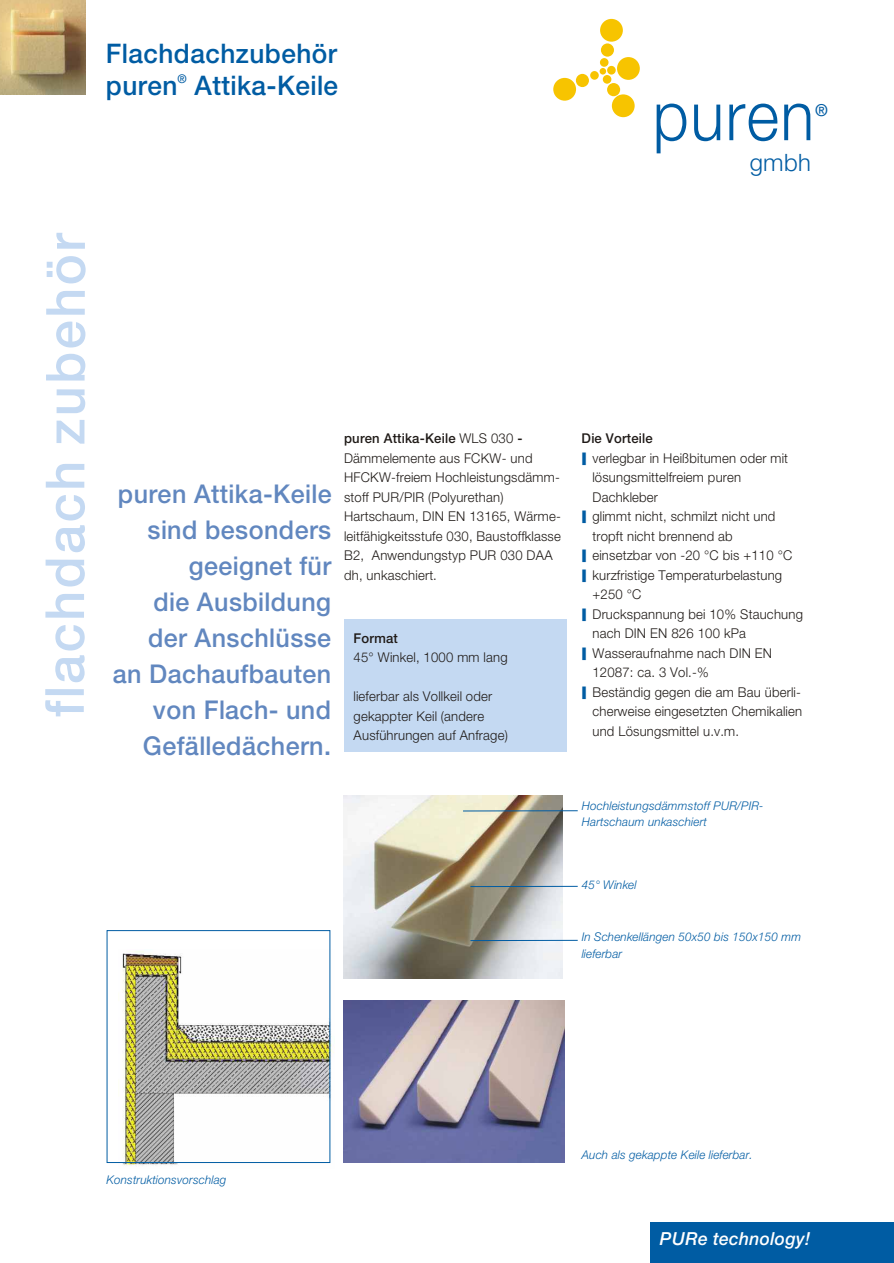
<style>
.page{position:relative;width:894px;height:1263px;background:#fff}
.page>*{position:absolute;margin:0;border:0;box-sizing:border-box;transform-origin:0 0}
.t1{font:300 69px "Helvetica 45";letter-spacing:.01em;color:#005ca3;scale:.94 1}
.t2{font:500 54px "Helvetica 65";letter-spacing:.025em;color:#c4d9f2}
.t3{font:500 27px/31.7px "Helvetica 65";color:#005ca3}
.t4{font:500 25.8px/36px "Helvetica 65";color:#6187bf;text-align:right}
.t5{font:300 24px "Helvetica 45";color:#005ca3}
.t6{font:italic 500 18px "Helvetica 65";color:#fff}
.t7{font:500 16.5px "Helvetica 65";color:#005ca3}
.t8{font:300 13.5px/19.5px "Helvetica 45";color:#1f1a17}
.t9{font:500 13.5px "Helvetica 65";color:#1f1a17}
.t10{font:italic 300 12px/16.5px "Helvetica 45";color:#005ca3}
.t11{font:500 12px "Helvetica 65";color:#005ca3}
.s1{font-family:"Helvetica 45";font-weight:300}
</style>
<div class="page">
<img style="left:122px;top:950px;width:212px;height:216px">
<div style="left:107px;top:930px;width:223px;height:233px;border:1px solid #005ca3"></div>
<img style="left:344px;top:796px;width:219px;height:183px">
<div style="left:650px;top:1223px;width:244px;height:40px;background:#005ca3"></div>
<div style="left:553px;top:78px;width:23px;height:23px;background:#f7c400;border-radius:50%"></div>
<div style="left:617px;top:57px;width:23px;height:23px;background:#f7c400;border-radius:50%"></div>
<div style="left:612px;top:94px;width:23px;height:23px;background:#f7c400;border-radius:50%"></div>
<div style="left:600px;top:19px;width:23px;height:23px;background:#f7c400;border-radius:50%"></div>
<div style="left:576px;top:74px;width:13px;height:13px;background:#f7c400;border-radius:50%"></div>
<div style="left:607px;top:83px;width:13px;height:13px;background:#f7c400;border-radius:50%"></div>
<div style="left:601px;top:43px;width:13px;height:14px;background:#f7c400;border-radius:50%"></div>
<div style="left:600px;top:58px;width:9px;height:9px;background:#f7c400;border-radius:50%"></div>
<div style="left:607px;top:66px;width:9px;height:9px;background:#f7c400;border-radius:50%"></div>
<div style="left:590px;top:71px;width:9px;height:9px;background:#f7c400;border-radius:50%"></div>
<div style="left:603px;top:75px;width:8px;height:9px;background:#f7c400;border-radius:50%"></div>
<div style="left:600px;top:68px;width:6px;height:7px;background:#f7c400;border-radius:50%"></div>
<hr style="left:463px;top:810px;width:115px;height:1px;background:#005ca3">
<hr style="left:470px;top:886px;width:108px;height:1px;background:#005ca3">
<img style="left:0;top:0;width:85px;height:94px">
<hr style="left:470px;top:940px;width:108px;height:1px;background:#005ca3">
<div style="left:344px;top:619px;width:222px;height:133px;background:#c4d9f2"></div>
<img style="left:344px;top:1001px;width:220px;height:162px">
<h3 class="t3" style="left:106px;top:39px;width:234px">Flachdachzubehör puren Attika-Keile</h3>
<p class="t11" style="left:177px;top:73px;width:11px">®</p>
<h1 class="t1" style="left:653px;top:86px;width:174px">puren</h1>
<h3 class="t5" style="left:750px;top:152px;width:63px">gmbh</h3>
<p class="t7" style="left:815px;top:103px;width:15px">®</p>
<h2 class="t2" style="left:42px;top:717px;width:486px;rotate:-90deg">flachdach zubehör</h2>
<h3 class="t4" style="left:113px;top:477px;width:221px">puren Attika-Keile sind besonders geeignet für<br>die Ausbildung der Anschlüsse<br>an Dachaufbauten von Flach- und<br>Gefälledächern.</h3>
<p class="t9" style="left:344px;top:433px;width:180px">puren Attika-Keile <span class="s1">WLS 030</span> -</p>
<p class="t9" style="left:582px;top:433px;width:73px">Die Vorteile</p>
<p class="t8" style="left:344px;top:449px;width:190px">Dämmelemente aus FCKW- und</p>
<p class="t8" style="left:592px;top:449px;width:197px">verlegbar in Heißbitumen oder mit</p>
<p class="t8" style="left:344px;top:468px;width:218px">HFCKW-freiem Hochleistungsdämm-</p>
<p class="t8" style="left:592px;top:468px;width:150px">lösungsmittelfreiem puren</p>
<p class="t8" style="left:344px;top:488px;width:161px">stoff PUR/PIR (Polyurethan)</p>
<p class="t8" style="left:592px;top:488px;width:67px">Dachkleber</p>
<p class="t8" style="left:344px;top:507px;width:219px">Hartschaum, DIN EN 13165, Wärme-</p>
<p class="t8" style="left:592px;top:507px;width:185px">glimmt nicht, schmilzt nicht und</p>
<p class="t8" style="left:344px;top:527px;width:219px">leitfähigkeitsstufe 030, Baustoffklasse</p>
<p class="t8" style="left:592px;top:527px;width:142px">tropft nicht brennend ab</p>
<p class="t8" style="left:344px;top:546px;width:210px">B2, Anwendungstyp PUR 030 DAA</p>
<p class="t8" style="left:592px;top:546px;width:202px">einsetzbar von -20 °C bis +110 °C</p>
<p class="t8" style="left:344px;top:566px;width:95px">dh, unkaschiert.</p>
<p class="t8" style="left:592px;top:566px;width:212px">kurzfristige Temperaturbelastung +250 °C<br>Druckspannung bei 10% Stauchung nach DIN EN 826 100 kPa<br>Wasseraufnahme nach DIN EN<br>12087: ca. 3 Vol.-%<br>Beständig gegen die am Bau überli&shy;cherweise eingesetzten Chemikalien und Lösungsmittel u.v.m.</p>
<p class="t9" style="left:354px;top:632px;width:46px">Format</p>
<p class="t8" style="left:354px;top:649px;width:156px">45° Winkel, 1000 mm lang</p>
<p class="t8" style="left:354px;top:688px;width:156px">lieferbar als Vollkeil oder gekappter Keil (andere<br>Ausführungen auf Anfrage)</p>
<p class="t10" style="left:582px;top:798px;width:183px">Hochleistungsdämmstoff PUR/PIR-<br>Hartschaum unkaschiert</p>
<p class="t10" style="left:582px;top:877px;width:57px">45° Winkel</p>
<p class="t10" style="left:582px;top:929px;width:221px">In Schenkellängen 50x50 bis 150x150 mm lieferbar</p>
<p class="t10" style="left:106px;top:1172px;width:122px">Konstruktionsvorschlag</p>
<p class="t10" style="left:582px;top:1147px;width:173px">Auch als gekappte Keile lieferbar.</p>
<h3 class="t6" style="left:660px;top:1231px;width:152px">PURe technology!</h3>
</div>
